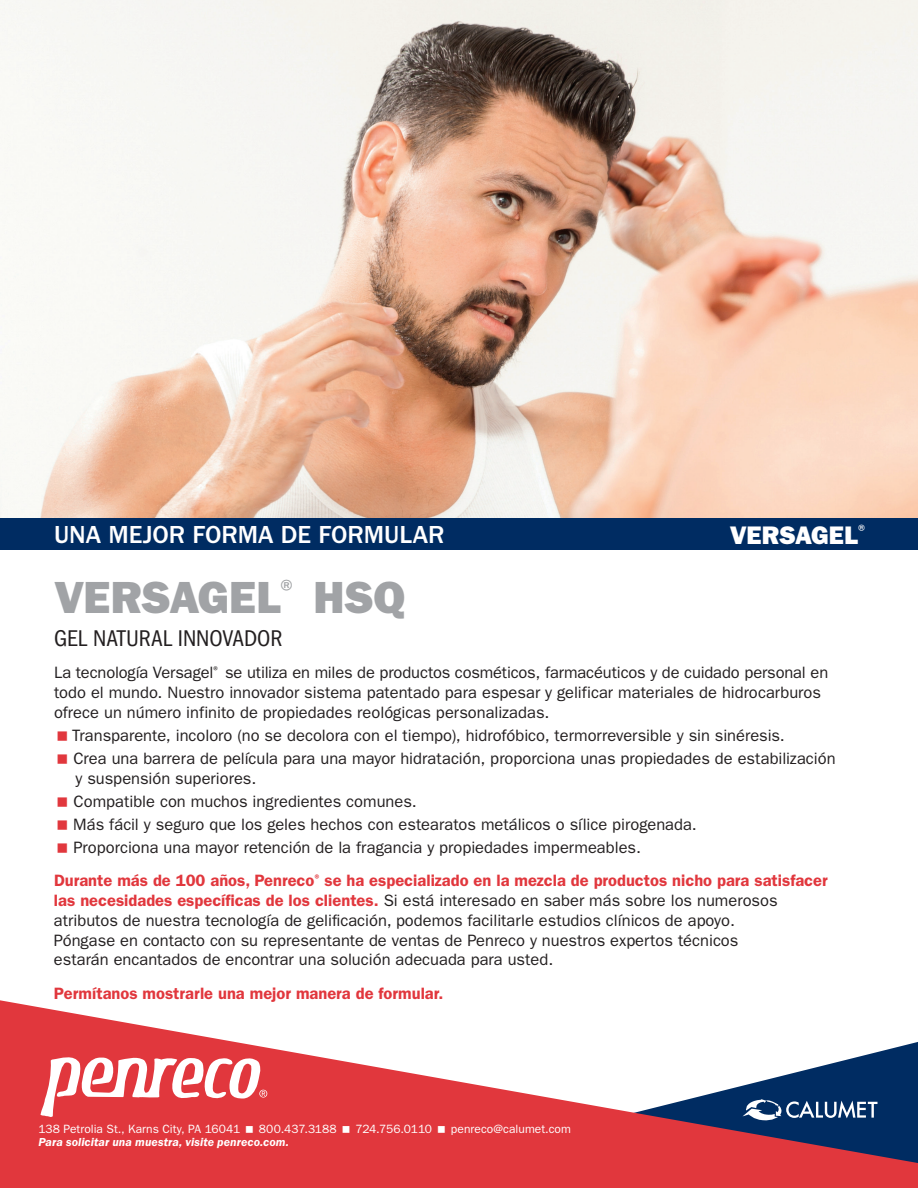
<style>
.page{position:relative;width:918px;height:1188px;background:#fff}
.page>*{position:absolute;margin:0;border:0;box-sizing:border-box;transform-origin:0 0}
.t1{font:45.3px "ITC Franklin Gothic Std Hvy";letter-spacing:-.01em;color:#a1a3a6}
.t2{font:500 25.5px "ITC Franklin Gothic Std";color:#fff}
.t3{font:25.5px "ITC Franklin Gothic Std Hvy";letter-spacing:-.005em;color:#fff}
.t4{font:condensed 23.55px "ITC Franklin Gothic Std";color:#231f20}
.t5{font:16.5px/19.8px "ITC Franklin Gothic Std";color:#231f20}
.t6{font:600 16.5px "ITC Franklin Gothic Std";color:#e1373d}
.t7{font:12px "ITC Franklin Gothic Std";color:#fff}
.t8{font:italic 600 12px "ITC Franklin Gothic Std";letter-spacing:.005em;color:#fff}
.t9{font:12px "ITC Franklin Gothic Std";letter-spacing:-.025em;color:#fff}
.s1{font-weight:600;color:#e1373d}
</style>
<div class="page">
<img style="left:0;top:0;width:918px;height:519px">
<div style="left:0;top:519px;width:918px;height:31px;background:#002c62"></div>
<svg style="left:0;top:1000px;width:918px;height:188px;fill:#e1373d"></svg>
<svg style="left:743px;top:1099px;width:134px;height:21px"></svg>
<svg style="left:41px;top:1057px;width:226px;height:61px"></svg>
<svg style="left:246px;top:1126px;width:7px;height:7px"></svg>
<svg style="left:343px;top:1126px;width:7px;height:7px"></svg>
<svg style="left:438px;top:1126px;width:7px;height:7px"></svg>
<h2 class="t2" style="left:54px;top:521px;width:392px">UNA MEJOR FORMA DE FORMULAR</h2>
<h1 class="t1" style="left:54px;top:571px;width:353px">VERSAGEL<sup>®</sup> HSQ</h1>
<h3 class="t4" style="left:54px;top:625px;width:230px">GEL NATURAL INNOVADOR</h3>
<h2 class="t3" style="left:730px;top:520px;width:141px">VERSAGEL<sup>®</sup></h2>
<p class="t5" style="left:54px;top:663px;width:776px">La tecnología Versagel<sup>®</sup> se utiliza en miles de productos cosméticos, farmacéuticos y de cuidado personal en todo el mundo. Nuestro innovador sistema patentado para espesar y gelificar materiales de hidrocarburos ofrece un número infinito de propiedades reológicas personalizadas.</p>
<p class="t5" style="left:72px;top:724px;width:765px;line-height:23.1px">Transparente, incoloro (no se decolora con el tiempo), hidrofóbico, termorreversible y sin sinéresis.<br>Crea una barrera de película para una mayor hidratación, proporciona unas propiedades de estabilización</p>
<p class="t5" style="left:73px;top:767px;width:625px;line-height:23.1px">y suspensión superiores.<br>Compatible con muchos ingredientes comunes.<br>Más fácil y seguro que los geles hechos con estearatos metálicos o sílice pirogenada.<br>Proporciona una mayor retención de la fragancia y propiedades impermeables.</p>
<p class="t5" style="left:54px;top:871px;width:775px"><span class="s1">Durante más de 100 años, Penreco</span><sup>®</sup> <span class="s1">se ha especializado en la mezcla de productos nicho para satisfacer las necesidades específicas de los clientes.</span> Si está interesado en saber más sobre los numerosos atributos de nuestra tecnología de gelificación, podemos facilitarle estudios clínicos de apoyo.<br>Póngase en contacto con su representante de ventas de Penreco y nuestros expertos técnicos<br>estarán encantados de encontrar una solución adecuada para usted.</p>
<p class="t6" style="left:54px;top:983px;width:391px">Permítanos mostrarle una mejor manera de formular.</p>
<p class="t7" style="left:38px;top:1122px;width:203px">138 Petrolia St., Karns City, PA 16041</p>
<p class="t7" style="left:259px;top:1122px;width:79px">800.437.3188</p>
<p class="t9" style="left:356px;top:1122px;width:78px">724.756.0110</p>
<p class="t7" style="left:451px;top:1122px;width:122px">penreco@calumet.com</p>
<p class="t8" style="left:38px;top:1136px;width:252px">Para solicitar una muestra, visite penreco.com.</p>
</div>
